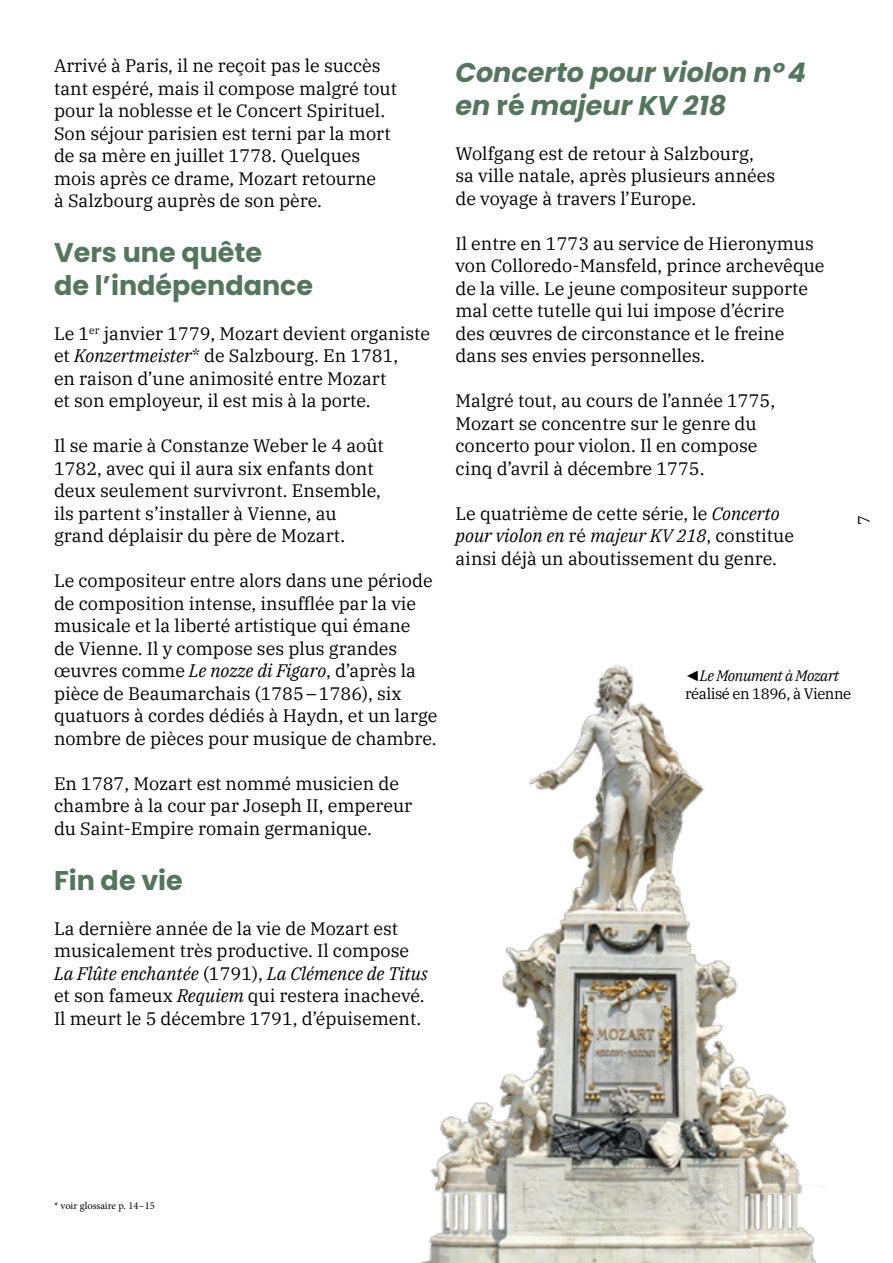
<style>
.page{position:relative;width:893px;height:1263px;background:#fff}
.page>*{position:absolute;margin:0;border:0;box-sizing:border-box;transform-origin:0 0}
.t1{font:700 27px/32.4px "Poppins";color:#53765d}
.t2{font:italic 700 27px/32.4px "Poppins";color:#53765d}
.t3{font:18px/22.5px "IBM Plex Serif";color:#000}
.t4{font:16.5px "IBM Plex Serif";color:#000}
.t5{font:15px/18px "IBM Plex Serif";letter-spacing:-.03em;color:#000}
.t6{font:10.5px "Minion Pro";color:#000}
.s1{font-style:italic}
.s2{font-style:normal}
.s3{font-family:"Arial"}
</style>
<div class="page">
<img style="left:421px;top:665px;width:395px;height:598px">
<p class="t3" style="left:54px;top:53px;width:344px">Arrivé à Paris, il ne reçoit pas le succès tant espéré, mais il compose malgré tout pour la noblesse et le Concert Spirituel.<br>Son séjour parisien est terni par la mort de sa mère en juillet 1778. Quelques mois après ce drame, Mozart retourne<br>à Salzbourg auprès de son père.</p>
<h1 class="t1" style="left:54px;top:237px;width:261px">Vers une quête<br>de l’indépendance</h1>
<p class="t3" style="left:54px;top:321px;width:377px">Le 1<sup>er</sup> janvier 1779, Mozart devient organiste et <span class="s1">Konzertmeister</span>* de Salzbourg. En 1781,<br>en raison d’une animosité entre Mozart<br>et son employeur, il est mis à la porte.</p>
<p class="t3" style="left:54px;top:433px;width:331px">Il se marie à Constanze Weber le 4 août 1782, avec qui il aura six enfants dont deux seulement survivront. Ensemble, ils partent s’installer à Vienne, au grand déplaisir du père de Mozart.</p>
<p class="t3" style="left:54px;top:568px;width:385px">Le compositeur entre alors dans une période de composition intense, insufflée par la vie musicale et la liberté artistique qui émane<br>de Vienne. Il y compose ses plus grandes œuvres comme <span class="s1">Le nozze di Figaro</span>, d’après la pièce de Beaumarchais (1785–1786), six quatuors à cordes dédiés à Haydn, et un large nombre de pièces pour musique de chambre.</p>
<p class="t3" style="left:54px;top:771px;width:360px">En 1787, Mozart est nommé musicien de chambre à la cour par Joseph II, empereur du Saint-Empire romain germanique.</p>
<h1 class="t1" style="left:54px;top:864px;width:130px">Fin de vie</h1>
<p class="t3" style="left:54px;top:916px;width:375px">La dernière année de la vie de Mozart est musicalement très productive. Il compose <span class="s1">La Flûte enchantée</span> (1791), <span class="s1">La Clémence de Titus </span>et son fameux <span class="s1">Requiem</span> qui restera inachevé.<br>Il meurt le 5 décembre 1791, d’épuisement.</p>
<h1 class="t2" style="left:455px;top:57px;width:352px">Concerto pour violon n°4 en <span class="s2">ré</span> majeur KV 218</h1>
<p class="t3" style="left:455px;top:141px;width:321px">Wolfgang est de retour à Salzbourg, sa ville natale, après plusieurs années de voyage à travers l’Europe.</p>
<p class="t3" style="left:455px;top:231px;width:371px">Il entre en 1773 au service de Hieronymus von Colloredo-Mansfeld, prince archevêque de la ville. Le jeune compositeur supporte mal cette tutelle qui lui impose d’écrire<br>des œuvres de circonstance et le freine dans ses envies personnelles.</p>
<p class="t3" style="left:455px;top:388px;width:321px">Malgré tout, au cours de l’année 1775, Mozart se concentre sur le genre du concerto pour violon. Il en compose cinq d’avril à décembre 1775.</p>
<p class="t3" style="left:455px;top:501px;width:340px">Le quatrième de cette série, le <span class="s1">Concerto pour violon en</span> ré <span class="s1">majeur KV 218</span>, constitue ainsi déjà un aboutissement du genre.</p>
<p class="t4" style="left:851px;top:525px;width:11px;rotate:-90deg">7</p>
<p class="t5" style="left:685px;top:665px;width:168px"><span class="s3">◄</span><span class="s1">Le Monument à Mozart </span>réalisé en 1896, à Vienne</p>
<p class="t6" style="left:54px;top:1198px;width:102px">* voir glossaire p. 14–15</p>
</div>
